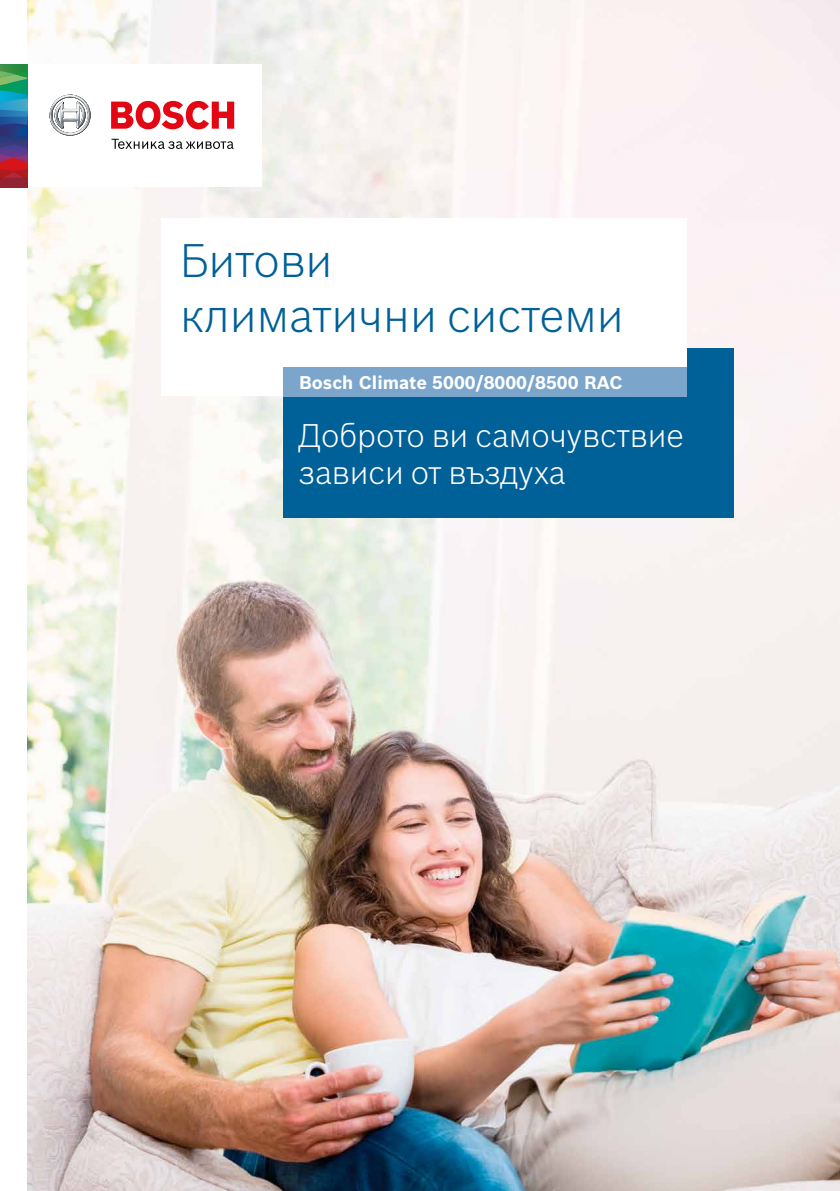
<style>
.page{position:relative;width:840px;height:1191px;background:#fff}
.page>*{position:absolute;margin:0;border:0;box-sizing:border-box;transform-origin:0 0}
.t1{font:300 46px/54.8px "Bosch Sans";color:#006098}
.t2{font:300 32px/36.6px "Bosch Sans";color:#fff}
.t3{font:700 18px "Bosch Sans";color:#fff}
</style>
<div class="page">
<img style="left:27px;top:0;width:812px;height:1191px">
<div style="left:283px;top:348px;width:450px;height:170px;background:#006098"></div>
<div style="left:161px;top:218px;width:525px;height:178px;background:#fff"></div>
<div style="left:283px;top:367px;width:403px;height:29px;background:#7ba5cb"></div>
<div style="left:0;top:64px;width:261px;height:123px;background:#fff"></div>
<svg style="left:0;top:64px;width:27px;height:123px;background:#4e5f73"></svg>
<svg style="left:111px;top:101px;width:123px;height:28px"></svg>
<svg style="left:50px;top:95px;width:41px;height:41px"></svg>
<svg style="left:111px;top:139px;width:122px;height:10px"></svg>
<h1 class="t1" style="left:180px;top:232px;width:445px">Битови<br>климатични системи</h1>
<p class="t3" style="left:299px;top:371px;width:325px">Bosch Climate 5000/8000/8500 RAC</p>
<p class="t2" style="left:299px;top:416px;width:386px">Доброто ви самочувствие зависи от въздуха</p>
</div>
